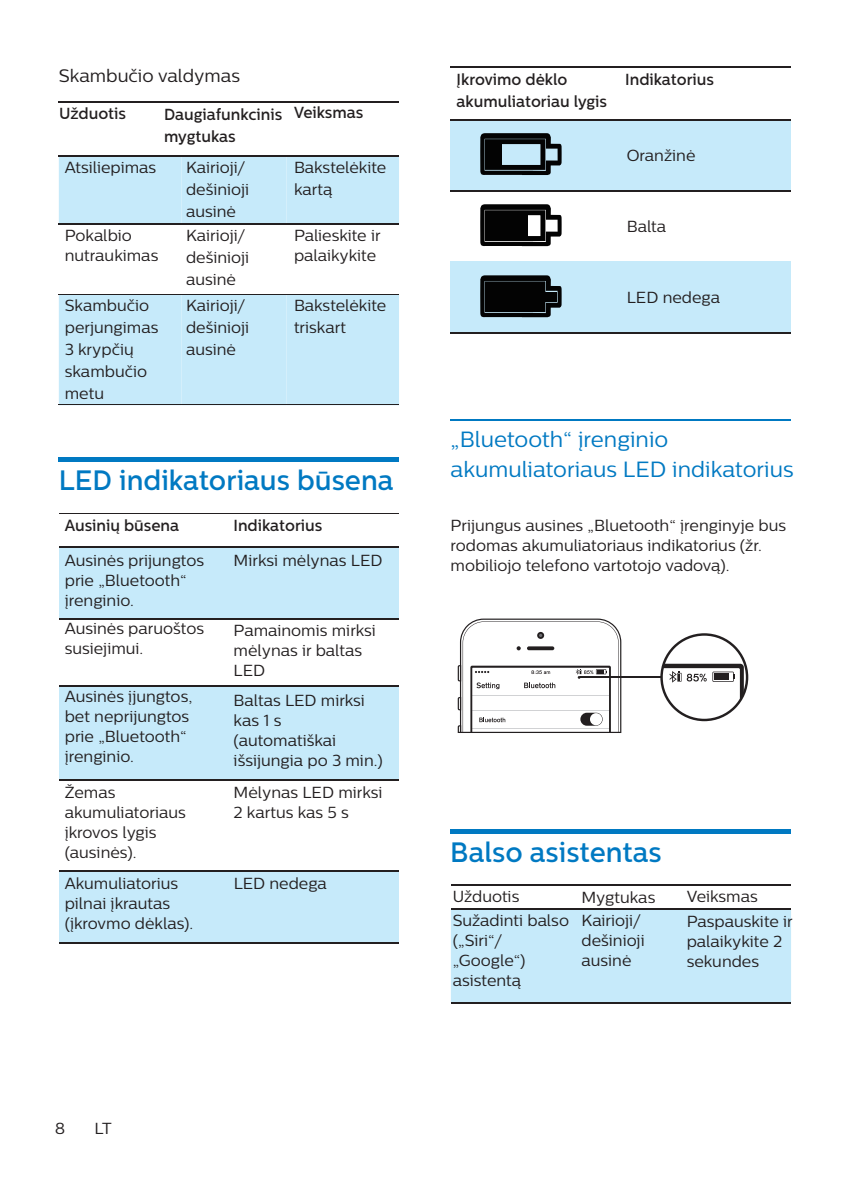
<style>
.page{position:relative;width:842px;height:1191px;background:#fff}
.page>*{position:absolute;margin:0;border:0;box-sizing:border-box;transform-origin:0 0}
.t1{font:500 28px "Centrale Sans";color:#0079c2}
.t2{font:22px/30px "Centrale Sans";color:#0079c2}
.t3{font:18px "Centrale Sans";color:#231f20}
.t4{font:16px/20px "Centrale Sans";color:#231f20}
.t5{font:500 16px/22px "Centrale Sans";color:#231f20}
</style>
<div class="page">
<div style="left:59px;top:295px;width:340px;height:109px;background:#c6eafa"></div>
<hr style="left:59px;top:404px;width:132px;height:1px;background:#231f20">
<hr style="left:191px;top:404px;width:94px;height:1px;background:#231f20">
<hr style="left:285px;top:404px;width:114px;height:1px;background:#231f20">
<div style="left:59px;top:156px;width:340px;height:68px;background:#c6eafa"></div>
<hr style="left:59px;top:102px;width:132px;height:1px;background:#231f20">
<hr style="left:191px;top:102px;width:94px;height:1px;background:#231f20">
<hr style="left:285px;top:102px;width:114px;height:1px;background:#231f20">
<hr style="left:59px;top:155px;width:132px;height:1px;background:#231f20">
<hr style="left:191px;top:155px;width:94px;height:1px;background:#231f20">
<hr style="left:285px;top:155px;width:114px;height:1px;background:#231f20">
<hr style="left:59px;top:224px;width:132px;height:1px;background:#231f20">
<hr style="left:191px;top:224px;width:94px;height:1px;background:#231f20">
<hr style="left:285px;top:224px;width:114px;height:1px;background:#231f20">
<hr style="left:59px;top:294px;width:132px;height:1px;background:#231f20">
<hr style="left:191px;top:294px;width:94px;height:1px;background:#231f20">
<hr style="left:285px;top:294px;width:114px;height:1px;background:#231f20">
<div style="left:223px;top:871px;width:176px;height:71px;background:#c6eafa"></div>
<div style="left:59px;top:871px;width:164px;height:71px;background:#c6eafa"></div>
<hr style="left:59px;top:457px;width:340px;height:4px;background:#0079c2">
<div style="left:223px;top:686px;width:176px;height:93px;background:#c6eafa"></div>
<div style="left:59px;top:686px;width:164px;height:93px;background:#c6eafa"></div>
<div style="left:223px;top:547px;width:176px;height:71px;background:#c6eafa"></div>
<div style="left:59px;top:547px;width:164px;height:71px;background:#c6eafa"></div>
<hr style="left:59px;top:512px;width:164px;height:1px;background:#231f20">
<hr style="left:223px;top:512px;width:176px;height:1px;background:#231f20">
<hr style="left:59px;top:547px;width:164px;height:1px;background:#231f20">
<hr style="left:223px;top:547px;width:176px;height:1px;background:#231f20">
<hr style="left:59px;top:618px;width:164px;height:1px;background:#231f20">
<hr style="left:223px;top:618px;width:176px;height:1px;background:#231f20">
<hr style="left:59px;top:685px;width:164px;height:1px;background:#231f20">
<hr style="left:223px;top:685px;width:176px;height:1px;background:#231f20">
<hr style="left:59px;top:779px;width:164px;height:1px;background:#231f20">
<hr style="left:223px;top:779px;width:176px;height:1px;background:#231f20">
<hr style="left:59px;top:871px;width:164px;height:1px;background:#231f20">
<hr style="left:223px;top:871px;width:176px;height:1px;background:#231f20">
<hr style="left:59px;top:942px;width:164px;height:1px;background:#231f20">
<hr style="left:223px;top:942px;width:176px;height:1px;background:#231f20">
<hr style="left:450px;top:829px;width:341px;height:4px;background:#0079c2">
<hr style="left:450px;top:419px;width:341px;height:1px;background:#0079c2">
<svg style="left:660px;top:633px;width:88px;height:88px"></svg>
<svg style="left:458px;top:618px;width:163px;height:115px"></svg>
<hr style="left:580px;top:677px;width:81px;height:1px;background:#231f20">
<div style="left:451px;top:910px;width:340px;height:92px;background:#c6eafa"></div>
<hr style="left:451px;top:884px;width:133px;height:1px;background:#231f20">
<hr style="left:584px;top:884px;width:98px;height:1px;background:#231f20">
<hr style="left:682px;top:884px;width:109px;height:1px;background:#231f20">
<hr style="left:451px;top:909px;width:133px;height:1px;background:#231f20">
<hr style="left:584px;top:909px;width:98px;height:1px;background:#231f20">
<hr style="left:682px;top:909px;width:109px;height:1px;background:#231f20">
<hr style="left:451px;top:1002px;width:133px;height:1px;background:#231f20">
<hr style="left:584px;top:1002px;width:98px;height:1px;background:#231f20">
<hr style="left:682px;top:1002px;width:109px;height:1px;background:#231f20">
<hr style="left:450px;top:67px;width:165px;height:1px;background:#231f20">
<hr style="left:615px;top:67px;width:176px;height:1px;background:#231f20">
<div style="left:615px;top:120px;width:176px;height:71px;background:#c6eafa"></div>
<div style="left:450px;top:120px;width:165px;height:71px;background:#c6eafa"></div>
<hr style="left:450px;top:119px;width:165px;height:1px;background:#231f20">
<hr style="left:615px;top:119px;width:176px;height:1px;background:#231f20">
<hr style="left:450px;top:190px;width:165px;height:1px;background:#231f20">
<hr style="left:615px;top:190px;width:176px;height:1px;background:#231f20">
<svg style="left:480px;top:204px;width:82px;height:43px"></svg>
<div style="left:487px;top:213px;width:41px;height:25px;background:#030303"></div>
<div style="left:485px;top:210px;width:60px;height:31px;border:5px solid #030303"></div>
<hr style="left:450px;top:261px;width:165px;height:1px;background:#231f20">
<hr style="left:615px;top:261px;width:176px;height:1px;background:#231f20">
<div style="left:615px;top:262px;width:176px;height:71px;background:#c6eafa"></div>
<div style="left:450px;top:262px;width:165px;height:71px;background:#c6eafa"></div>
<hr style="left:450px;top:332px;width:165px;height:1px;background:#231f20">
<hr style="left:615px;top:332px;width:176px;height:1px;background:#231f20">
<svg style="left:480px;top:275px;width:82px;height:43px"></svg>
<div style="left:485px;top:281px;width:60px;height:31px;background:#030303"></div>
<div style="left:543px;top:292px;width:13px;height:10px;background:#030303"></div>
<svg style="left:480px;top:133px;width:82px;height:42px"></svg>
<div style="left:487px;top:142px;width:15px;height:25px;background:#030303"></div>
<div style="left:485px;top:139px;width:60px;height:31px;border:5px solid #030303"></div>
<p class="t3" style="left:59px;top:65px;width:183px">Skambučio valdymas</p>
<p class="t5" style="left:59px;top:102px;width:68px">Užduotis</p>
<p class="t5" style="left:164px;top:103px;width:120px">Daugiafunkcinis mygtukas</p>
<p class="t5" style="left:294px;top:102px;width:71px">Veiksmas</p>
<p class="t4" style="left:65px;top:157px;width:93px">Atsiliepimas</p>
<p class="t4" style="left:186px;top:156px;width:65px;line-height:22px">Kairioji/ dešinioji ausinė</p>
<p class="t4" style="left:294px;top:156px;width:94px;line-height:22px">Bakstelėkite kartą</p>
<p class="t4" style="left:65px;top:225px;width:95px">Pokalbio nutraukimas</p>
<p class="t4" style="left:186px;top:224px;width:65px;line-height:22px">Kairioji/ dešinioji ausinė</p>
<p class="t4" style="left:294px;top:225px;width:88px">Palieskite ir palaikykite</p>
<p class="t4" style="left:65px;top:294px;width:95px;line-height:22px">Skambučio perjungimas<br>3 krypčių skambučio metu</p>
<p class="t4" style="left:186px;top:294px;width:65px;line-height:22px">Kairioji/ dešinioji ausinė</p>
<p class="t4" style="left:294px;top:294px;width:94px;line-height:22px">Bakstelėkite triskart</p>
<h1 class="t1" style="left:59px;top:464px;width:336px">LED indikatoriaus būsena</h1>
<p class="t5" style="left:65px;top:514px;width:116px">Ausinių būsena</p>
<p class="t5" style="left:233px;top:514px;width:90px">Indikatorius</p>
<p class="t4" style="left:234px;top:550px;width:150px">Mirksi mėlynas LED</p>
<p class="t4" style="left:65px;top:550px;width:141px">Ausinės prijungtos prie „Bluetooth“ įrenginio.</p>
<p class="t4" style="left:65px;top:618px;width:141px">Ausinės paruoštos susiejimui.</p>
<p class="t4" style="left:65px;top:686px;width:129px">Ausinės įjungtos, bet neprijungtos prie „Bluetooth“ įrenginio.</p>
<p class="t4" style="left:65px;top:781px;width:123px">Žemas akumuliatoriaus įkrovos lygis (ausinės).</p>
<p class="t4" style="left:234px;top:781px;width:150px">Mėlynas LED mirksi<br>2 kartus kas 5 s</p>
<p class="t4" style="left:234px;top:620px;width:144px">Pamainomis mirksi mėlynas ir baltas<br>LED</p>
<p class="t4" style="left:234px;top:689px;width:151px">Baltas LED mirksi kas 1 s (automatiškai išsijungia po 3 min.)</p>
<p class="t4" style="left:65px;top:873px;width:130px">Akumuliatorius pilnai įkrautas (įkrovmo dėklas).</p>
<p class="t4" style="left:234px;top:873px;width:95px">LED nedega</p>
<p class="t4" style="left:55px;top:1118px;width:11px">8</p>
<p class="t4" style="left:95px;top:1118px;width:19px">LT</p>
<p class="t5" style="left:456px;top:68px;width:152px">Įkrovimo dėklo akumuliatoriau lygis</p>
<p class="t5" style="left:625px;top:68px;width:90px">Indikatorius</p>
<p class="t4" style="left:627px;top:145px;width:70px">Oranžinė</p>
<p class="t4" style="left:627px;top:216px;width:41px">Balta</p>
<p class="t4" style="left:627px;top:287px;width:95px">LED nedega</p>
<h2 class="t2" style="left:451px;top:424px;width:345px">„Bluetooth“ įrenginio akumuliatoriaus LED indikatorius</h2>
<p class="t4" style="left:451px;top:515px;width:337px">Prijungus ausines „Bluetooth“ įrenginyje bus rodomas akumuliatoriaus indikatorius (žr. mobiliojo telefono vartotojo vadovą).</p>
<h1 class="t1" style="left:450px;top:835px;width:213px">Balso asistentas</h1>
<p class="t4" style="left:453px;top:886px;width:68px">Užduotis</p>
<p class="t4" style="left:581px;top:887px;width:75px">Mygtukas</p>
<p class="t4" style="left:687px;top:886px;width:72px">Veiksmas</p>
<p class="t4" style="left:581px;top:910px;width:65px">Kairioji/ dešinioji ausinė</p>
<p class="t4" style="left:453px;top:909px;width:118px">Sužadinti balso („Siri“/ „Google“) asistentą</p>
<p class="t4" style="left:687px;top:910px;width:108px">Paspauskite ir palaikykite 2 sekundes</p>
</div>
